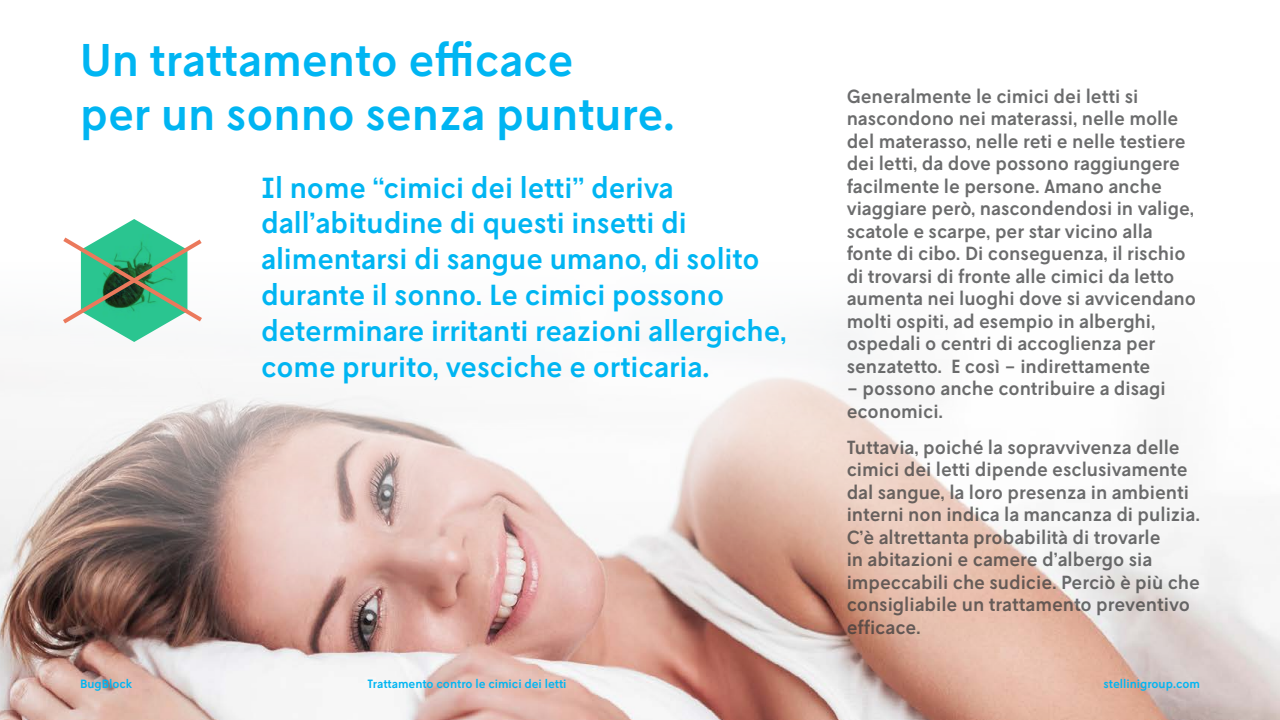
<style>
.page{position:relative;width:1280px;height:720px;background:#fff}
.page>*{position:absolute;margin:0;border:0;box-sizing:border-box;transform-origin:0 0}
.t1{font:500 45.8px/54px "L10";color:#00b5f2}
.t2{font:500 29px/36px "L10";color:#00b5f2}
.t3{font:500 19px/22.5px "L10";color:#3a3b3c}
.t4{font:500 12px "L10";color:#00b5f2}
</style>
<div class="page">
<img style="left:0;top:331px;width:1279px;height:389px">
<svg style="left:59px;top:219px;width:147px;height:123px"></svg>
<h1 class="t1" style="left:80px;top:34px;width:596px">Un trattamento efficace<br>per un sonno senza punture.</h1>
<h2 class="t2" style="left:261px;top:170px;width:527px">Il nome “cimici dei letti” deriva dall’abitudine di questi insetti di alimentarsi di sangue umano, di solito durante il sonno. Le cimici possono determinare irritanti reazioni allergiche, come prurito, vesciche e orticaria.</h2>
<p class="t3" style="left:847px;top:86px;width:351px">Generalmente le cimici dei letti si nascondono nei materassi, nelle molle del materasso, nelle reti e nelle testiere dei letti, da dove possono raggiungere facilmente le persone. Amano anche viaggiare però, nascondendosi in valige, scatole e scarpe, per star vicino alla fonte di cibo. Di conseguenza, il rischio di trovarsi di fronte alle cimici da letto aumenta nei luoghi dove si avvicendano molti ospiti, ad esempio in alberghi, ospedali o centri di accoglienza per senzatetto. E così - indirettamente</p>
<p class="t3" style="left:847px;top:378px;width:321px">- possono anche contribuire a disagi economici.</p>
<p class="t3" style="left:847px;top:436px;width:355px">Tuttavia, poiché la sopravvivenza delle cimici dei letti dipende esclusivamente dal sangue, la loro presenza in ambienti interni non indica la mancanza di pulizia.<br>C’è altrettanta probabilità di trovarle<br>in abitazioni e camere d’albergo sia impeccabili che sudicie. Perciò è più che consigliabile un trattamento preventivo efficace.</p>
<p class="t4" style="left:80px;top:677px;width:54px">BugBlock</p>
<p class="t4" style="left:368px;top:677px;width:201px">Trattamento contro le cimici dei letti</p>
<p class="t4" style="left:1104px;top:677px;width:98px">stellinigroup.com</p>
</div>
